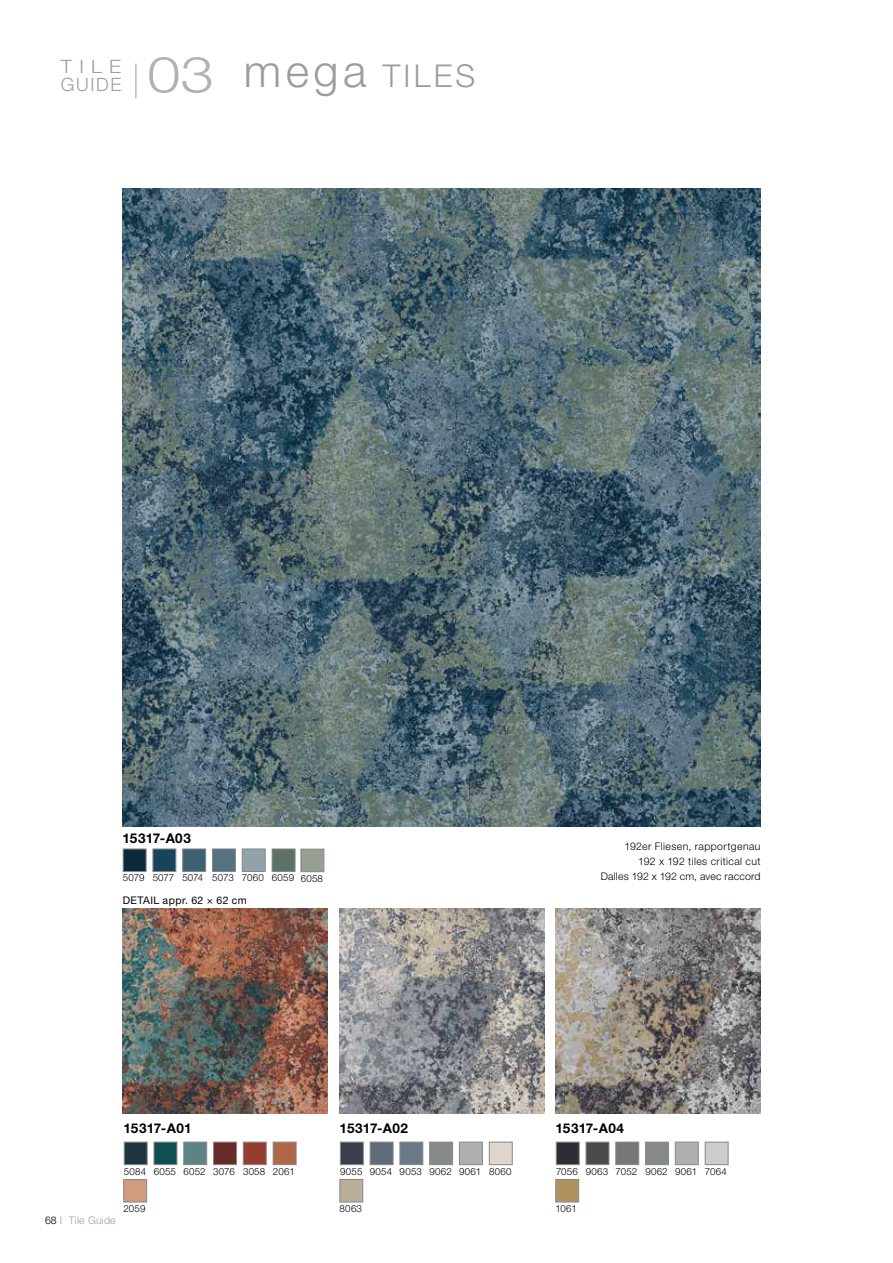
<style>
.page{position:relative;width:893px;height:1263px;background:#fff}
.page>*{position:absolute;margin:0;border:0;box-sizing:border-box;transform-origin:0 0}
.t1{font:300 31.5px "Helvetica Neue LT Pro";letter-spacing:.1em;color:#9d9d9c}
.t2{font:300 18.45px/18.5px "Helvetica Neue LT Pro";letter-spacing:.09em;color:#9d9d9c;scale:1.1 1}
.t3{font:700 13.5px "Helvetica Neue LT Pro";letter-spacing:.015em;color:#000}
.t4{font:300 10.5px/15px "Helvetica Neue LT Pro";letter-spacing:.03em;color:#000;text-align:right}
.t5{font:10.5px "Helvetica Neue LT Pro";letter-spacing:.04em;color:#000}
.t6{font:300 10.5px "Helvetica Neue LT Pro";letter-spacing:.02em;color:#9d9d9c}
.t7{font:300 9.75px "Helvetica Neue LT Pro";letter-spacing:.02em;color:#000}
.s1{font-size:49.95px;color:#b3b2b2}
.s2{font-size:45px}
.s3{color:#000}
</style>
<div class="page">
<hr style="left:136px;top:64px;width:1px;height:34px;background:#9d9d9c">
<img style="left:123px;top:908px;width:205px;height:205px">
<img style="left:339px;top:908px;width:205px;height:205px">
<img style="left:555px;top:908px;width:205px;height:205px">
<img style="left:123px;top:189px;width:637px;height:637px">
<div style="left:340px;top:1179px;width:23px;height:23px;background:#bbae98;border:1px solid #878787"></div>
<div style="left:555px;top:1179px;width:24px;height:23px;background:#b09260;border:1px solid #878787"></div>
<div style="left:123px;top:1179px;width:24px;height:23px;background:#d09c80;border:1px solid #878787"></div>
<div style="left:301px;top:849px;width:23px;height:23px;background:#959f92;border:1px solid #878787"></div>
<div style="left:429px;top:1142px;width:24px;height:23px;background:#86898a;border:1px solid #878787"></div>
<div style="left:645px;top:1142px;width:24px;height:23px;background:#86898a"></div>
<div style="left:213px;top:1142px;width:24px;height:23px;background:#682b2a;border:1px solid #878787"></div>
<div style="left:212px;top:849px;width:24px;height:23px;background:#587181;border:1px solid #878787"></div>
<div style="left:370px;top:1142px;width:23px;height:23px;background:#606b7a;border:1px solid #878787"></div>
<div style="left:586px;top:1142px;width:23px;height:23px;background:#4b4a4f;border:1px solid #878787"></div>
<div style="left:154px;top:1142px;width:23px;height:23px;background:#0e4f52;border:1px solid #878787"></div>
<div style="left:153px;top:849px;width:23px;height:23px;background:#16445a;border:1px solid #878787"></div>
<div style="left:340px;top:1142px;width:24px;height:23px;background:#3b3f4d;border:1px solid #878787"></div>
<div style="left:556px;top:1142px;width:23px;height:23px;background:#2e2c34;border:1px solid #878787"></div>
<div style="left:124px;top:1142px;width:23px;height:23px;background:#1d363d;border:1px solid #878787"></div>
<div style="left:123px;top:849px;width:23px;height:23px;background:#0c293b;border:1px solid #878787"></div>
<div style="left:459px;top:1142px;width:24px;height:23px;background:#afafb0;border:1px solid #878787"></div>
<div style="left:675px;top:1142px;width:23px;height:23px;background:#afafb0;border:1px solid #878787"></div>
<div style="left:243px;top:1142px;width:23px;height:23px;background:#963e2e;border:1px solid #878787"></div>
<div style="left:242px;top:849px;width:23px;height:23px;background:#90a2aa;border:1px solid #878787"></div>
<div style="left:400px;top:1142px;width:23px;height:23px;background:#6a7887;border:1px solid #878787"></div>
<div style="left:616px;top:1142px;width:23px;height:23px;background:#767577;border:1px solid #878787"></div>
<div style="left:184px;top:1142px;width:23px;height:23px;background:#5d8484;border:1px solid #878787"></div>
<div style="left:182px;top:849px;width:24px;height:23px;background:#3e6172;border:1px solid #878787"></div>
<div style="left:489px;top:1142px;width:23px;height:23px;background:#ded6cd;border:1px solid #878787"></div>
<div style="left:705px;top:1142px;width:23px;height:23px;background:#cbcdca;border:1px solid #878787"></div>
<div style="left:273px;top:1142px;width:23px;height:23px;background:#b16849;border:1px solid #878787"></div>
<div style="left:272px;top:849px;width:23px;height:23px;background:#5e7167;border:1px solid #878787"></div>
<h2 class="t2" style="left:61px;top:57px;width:56px">TILE<br>GUIDE</h2>
<h1 class="t1" style="left:147px;top:57px;width:330px"><span class="s1">03</span> <span class="s2">mega</span> TILES</h1>
<h3 class="t3" style="left:122px;top:830px;width:70px">15317-A03</h3>
<p class="t7" style="left:123px;top:872px;width:23px">5079</p>
<p class="t7" style="left:153px;top:872px;width:23px">5077</p>
<p class="t7" style="left:182px;top:872px;width:22px">5074</p>
<p class="t7" style="left:212px;top:872px;width:23px">5073</p>
<p class="t7" style="left:242px;top:872px;width:24px">7060</p>
<p class="t7" style="left:272px;top:872px;width:24px">6059</p>
<p class="t7" style="left:301px;top:872px;width:24px">6058</p>
<p class="t4" style="left:601px;top:838px;width:161px">192er Fliesen, rapportgenau<br>192 x 192 tiles critical cut<br>Dalles 192 x 192 cm, avec raccord</p>
<p class="t5" style="left:123px;top:894px;width:126px">DETAIL appr. 62 × 62 cm</p>
<h3 class="t3" style="left:123px;top:1120px;width:70px">15317-A01</h3>
<h3 class="t3" style="left:340px;top:1120px;width:70px">15317-A02</h3>
<h3 class="t3" style="left:555px;top:1120px;width:70px">15317-A04</h3>
<p class="t7" style="left:124px;top:1165px;width:24px">5084</p>
<p class="t7" style="left:340px;top:1165px;width:24px">9055</p>
<p class="t7" style="left:556px;top:1165px;width:23px">7056</p>
<p class="t7" style="left:154px;top:1165px;width:24px">6055</p>
<p class="t7" style="left:370px;top:1165px;width:24px">9054</p>
<p class="t7" style="left:586px;top:1165px;width:24px">9063</p>
<p class="t7" style="left:183px;top:1165px;width:24px">6052</p>
<p class="t7" style="left:400px;top:1165px;width:24px">9053</p>
<p class="t7" style="left:615px;top:1165px;width:23px">7052</p>
<p class="t7" style="left:213px;top:1165px;width:23px">3076</p>
<p class="t7" style="left:429px;top:1165px;width:24px">9062</p>
<p class="t7" style="left:645px;top:1165px;width:24px">9062</p>
<p class="t7" style="left:243px;top:1165px;width:24px">3058</p>
<p class="t7" style="left:459px;top:1165px;width:24px">9061</p>
<p class="t7" style="left:675px;top:1165px;width:24px">9061</p>
<p class="t7" style="left:273px;top:1165px;width:23px">2061</p>
<p class="t7" style="left:489px;top:1165px;width:24px">8060</p>
<p class="t7" style="left:705px;top:1165px;width:24px">7064</p>
<p class="t6" style="left:45px;top:1214px;width:72px"><span class="s3">68</span> I Tile Guide</p>
<p class="t7" style="left:123px;top:1202px;width:24px">2059</p>
<p class="t7" style="left:340px;top:1202px;width:24px">8063</p>
<p class="t7" style="left:555px;top:1202px;width:23px">1061</p>
</div>
